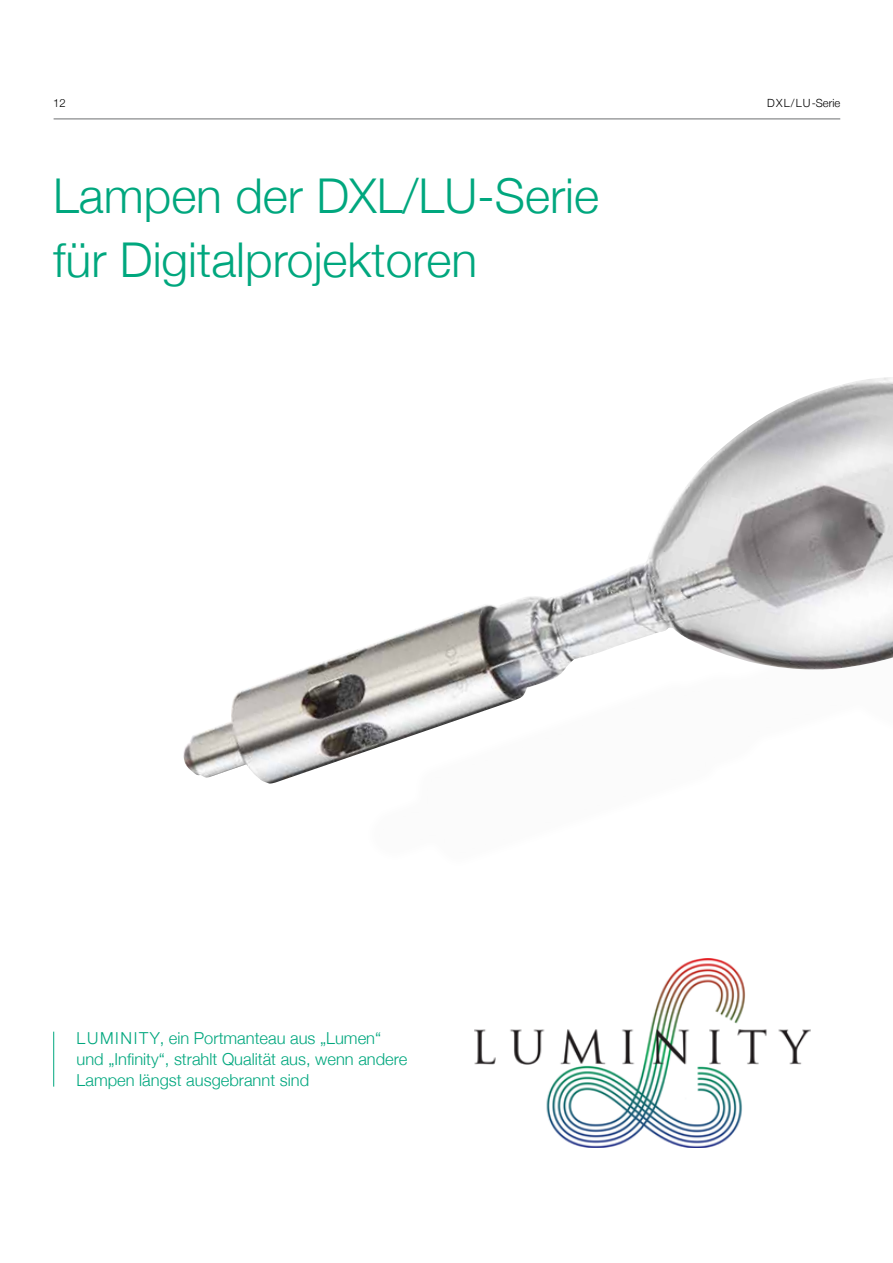
<style>
.page{position:relative;width:893px;height:1263px;background:#fff}
.page>*{position:absolute;margin:0;border:0;box-sizing:border-box;transform-origin:0 0}
.t1{font:300 48px/63.9px "Helvetica Neue";color:#00a77e}
.t2{font:300 16.5px/21.3px "Helvetica Neue";color:#00a77e}
.t3{font:300 11.25px "Helvetica Neue";color:#000}
</style>
<div class="page">
<hr style="left:54px;top:119px;width:786px;height:1px;background:#6d6e71">
<img style="left:474px;top:958px;width:337px;height:190px">
<hr style="left:53px;top:1032px;width:1px;height:54px;background:#00a77e">
<img style="left:183px;top:377px;width:710px;height:407px">
<p class="t3" style="left:53px;top:94px;width:14px">12</p>
<p class="t3" style="left:767px;top:94px;width:75px">DXL/LU-Serie</p>
<h1 class="t1" style="left:53px;top:160px;width:547px">Lampen der DXL/LU-Serie für Digitalprojektoren</h1>
<p class="t2" style="left:77px;top:1026px;width:332px">LUMINITY, ein Portmanteau aus „Lumen“ und „Infinity“, strahlt Qualität aus, wenn andere<br>Lampen längst ausgebrannt sind</p>
</div>
